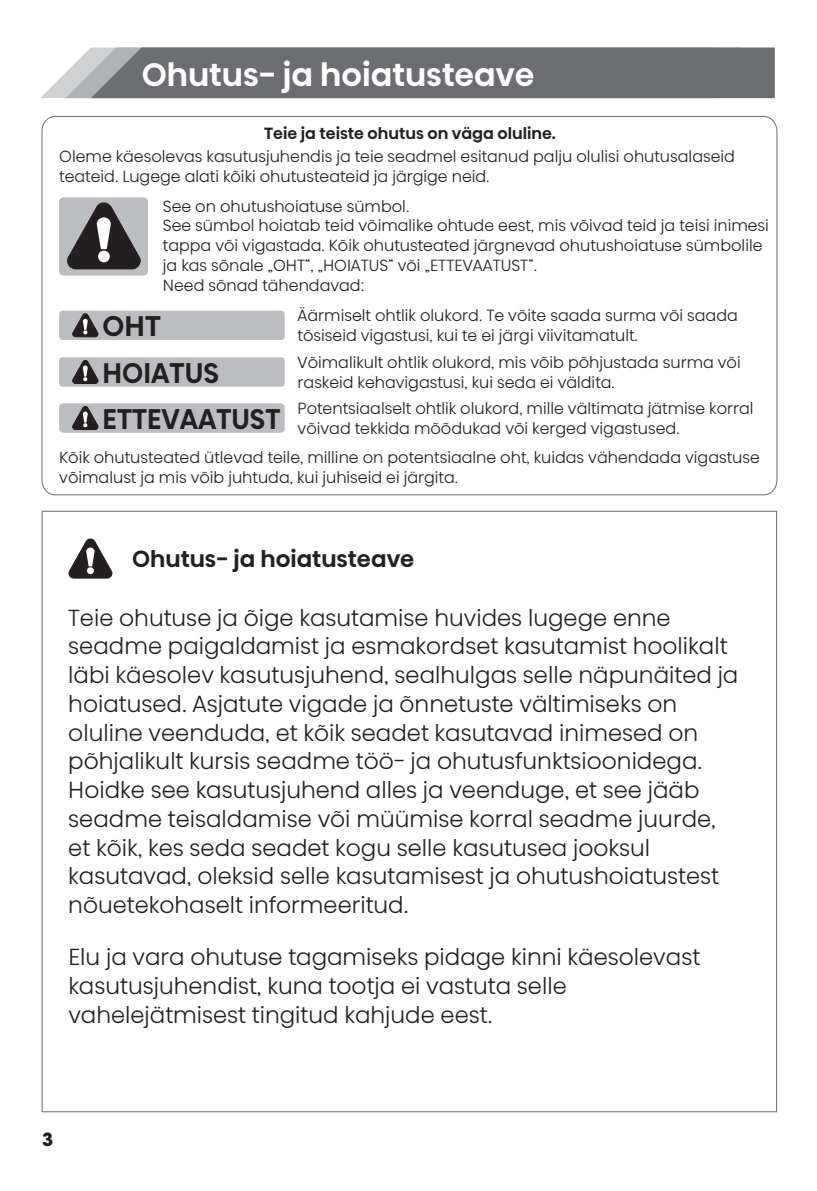
<style>
.page{position:relative;width:817px;height:1191px;background:#fff}
.page>*{position:absolute;margin:0;border:0;box-sizing:border-box;transform-origin:0 0}
.t1{font:500 32px "Hisense Alfabet";color:#fff}
.t2{font:500 28px/46.6px "Hisense Alfabet";color:#231f20}
.t3{font:300 23px/28.8px "Hisense Alfabet";color:#231f20}
.t4{font:500 23px "Hisense Alfabet";color:#231f20}
.t5{font:700 18px "ITC Avant Garde Std";color:#231f20}
.t6{font:300 16px/20px "Hisense Alfabet";color:#231f20}
.t7{font:500 16px "Hisense Alfabet";color:#231f20}
</style>
<div class="page">
<svg style="left:41px;top:116px;width:736px;height:380px"></svg>
<div style="left:59px;top:197px;width:89px;height:78px;background:#bcbdc0;border-radius:4px"></div>
<svg style="left:67px;top:203px;width:73px;height:66px"></svg>
<svg style="left:41px;top:47px;width:733px;height:51px;background:#77787b"></svg>
<div style="left:59px;top:310px;width:225px;height:30px;background:#bcbdc0;border-radius:4px"></div>
<div style="left:59px;top:357px;width:225px;height:30px;background:#bcbdc0;border-radius:3px"></div>
<div style="left:59px;top:403px;width:225px;height:30px;background:#bcbdc0;border-radius:4px"></div>
<svg style="left:72px;top:313px;width:26px;height:24px"></svg>
<svg style="left:72px;top:360px;width:26px;height:24px"></svg>
<svg style="left:72px;top:406px;width:26px;height:24px"></svg>
<svg style="left:69px;top:539px;width:43px;height:39px"></svg>
<h1 class="t1" style="left:142px;top:51px;width:394px">Ohutus- ja hoiatusteave</h1>
<p class="t7" style="left:264px;top:122px;width:293px">Teie ja teiste ohutus on väga oluline.</p>
<p class="t6" style="left:59px;top:144px;width:677px">Oleme käesolevas kasutusjuhendis ja teie seadmel esitanud palju olulisi ohutusalaseid teateid. Lugege alati kõiki ohutusteateid ja järgige neid.</p>
<p class="t6" style="left:163px;top:193px;width:607px">See on ohutushoiatuse sümbol.<br>See sümbol hoiatab teid võimalike ohtude eest, mis võivad teid ja teisi inimesi tappa või vigastada. Kõik ohutusteated järgnevad ohutushoiatuse sümbolile ja kas sõnale „OHT“, „HOIATUS“ või „ETTEVAATUST“.<br>Need sõnad tähendavad:</p>
<p class="t6" style="left:297px;top:303px;width:441px">Äärmiselt ohtlik olukord. Te võite saada surma või saada tõsiseid vigastusi, kui te ei järgi viivitamatult.</p>
<p class="t6" style="left:297px;top:349px;width:444px">Võimalikult ohtlik olukord, mis võib põhjustada surma või raskeid kehavigastusi, kui seda ei väldita.</p>
<p class="t6" style="left:297px;top:396px;width:457px">Potentsiaalselt ohtlik olukord, mille vältimata jätmise korral võivad tekkida mõõdukad või kerged vigastused.</p>
<p class="t2" style="left:102px;top:301px;width:179px">OHT<br>HOIATUS<br>ETTEVAATUST</p>
<p class="t6" style="left:59px;top:445px;width:702px">Kõik ohutusteated ütlevad teile, milline on potentsiaalne oht, kuidas vähendada vigastuse võimalust ja mis võib juhtuda, kui juhiseid ei järgita.</p>
<p class="t4" style="left:132px;top:542px;width:284px">Ohutus- ja hoiatusteave</p>
<p class="t3" style="left:68px;top:599px;width:671px">Teie ohutuse ja õige kasutamise huvides lugege enne seadme paigaldamist ja esmakordset kasutamist hoolikalt läbi käesolev kasutusjuhend, sealhulgas selle näpunäited ja hoiatused. Asjatute vigade ja õnnetuste vältimiseks on oluline veenduda, et kõik seadet kasutavad inimesed on põhjalikult kursis seadme töö- ja ohutusfunktsioonidega.<br>Hoidke see kasutusjuhend alles ja veenduge, et see jääb seadme teisaldamise või müümise korral seadme juurde, et kõik, kes seda seadet kogu selle kasutusea jooksul kasutavad, oleksid selle kasutamisest ja ohutushoiatustest nõuetekohaselt informeeritud.</p>
<p class="t3" style="left:68px;top:939px;width:633px">Elu ja vara ohutuse tagamiseks pidage kinni käesolevast kasutusjuhendist, kuna tootja ei vastuta selle vahelejätmisest tingitud kahjude eest.</p>
<p class="t5" style="left:42px;top:1127px;width:13px">3</p>
</div>
